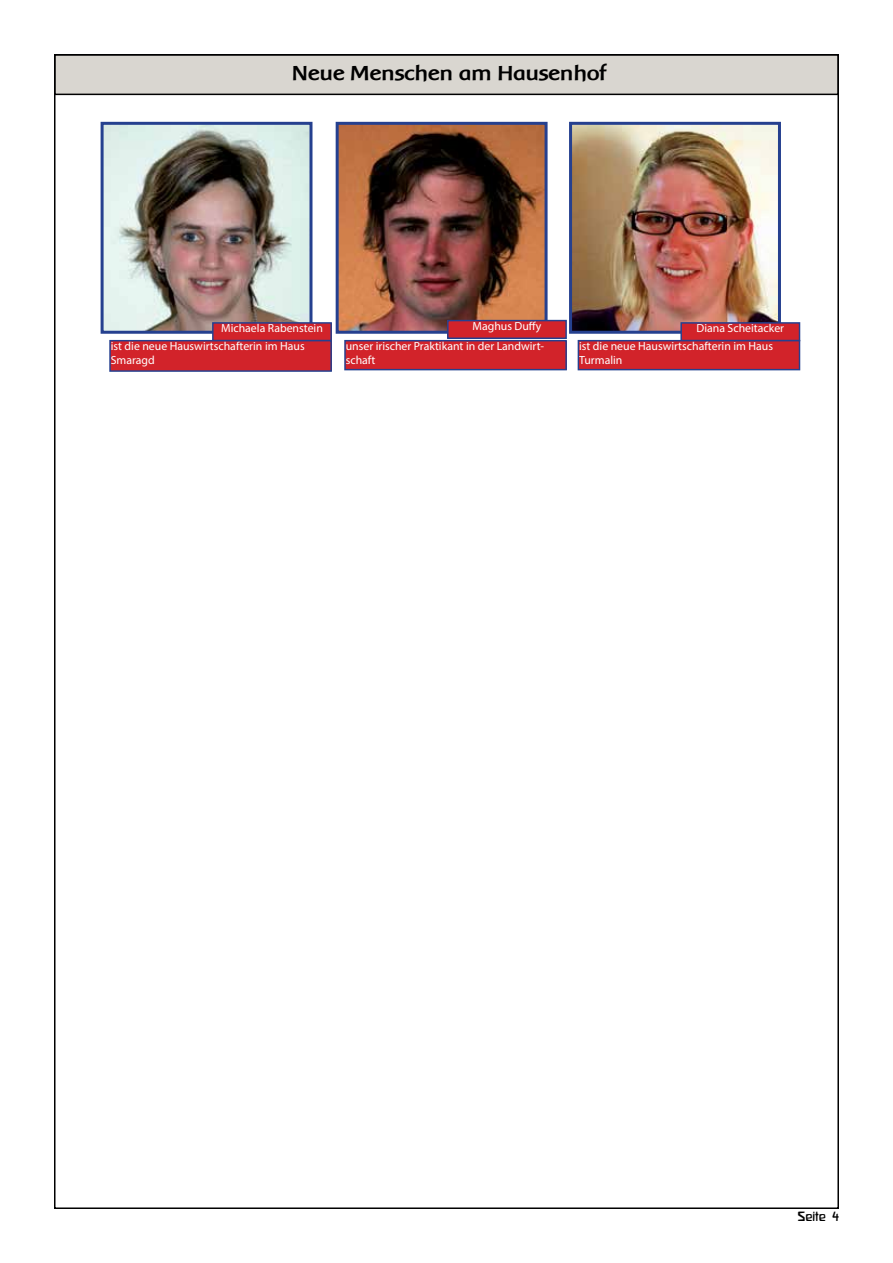
<style>
.page{position:relative;width:893px;height:1263px;background:#fff}
.page>*{position:absolute;margin:0;border:0;box-sizing:border-box;transform-origin:0 0}
.t1{font:700 21px "Platonia";color:#000}
.t2{font:500 12px "Waldorf";color:#000}
.t3{font:11.85px/17.7px "Myriad Pro";color:#fff}
</style>
<div class="page">
<div style="left:55px;top:55px;width:783px;height:39px;background:#d9d6d0"></div>
<div style="left:54px;top:54px;width:785px;height:41px;border:2px solid #000"></div>
<img style="left:105px;top:126px;width:203px;height:204px">
<div style="left:101px;top:122px;width:211px;height:212px;border:3px solid #25408f"></div>
<img style="left:340px;top:126px;width:204px;height:204px">
<div style="left:336px;top:122px;width:212px;height:212px;border:3px solid #25408f"></div>
<div style="left:213px;top:323px;width:118px;height:18px;background:#d2232a"></div>
<div style="left:212px;top:322px;width:120px;height:19px;border:1px solid #25408f"></div>
<div style="left:110px;top:341px;width:221px;height:30px;background:#d2232a"></div>
<div style="left:109px;top:340px;width:223px;height:32px;border:1px solid #25408f"></div>
<div style="left:448px;top:321px;width:118px;height:17px;background:#d2232a"></div>
<div style="left:447px;top:320px;width:120px;height:19px;border:1px solid #25408f"></div>
<div style="left:345px;top:341px;width:221px;height:29px;background:#d2232a"></div>
<div style="left:344px;top:340px;width:223px;height:30px;border:1px solid #25408f"></div>
<img style="left:573px;top:126px;width:204px;height:204px">
<div style="left:569px;top:122px;width:212px;height:212px;border:3px solid #25408f"></div>
<div style="left:681px;top:323px;width:118px;height:18px;background:#d2232a"></div>
<div style="left:680px;top:322px;width:120px;height:19px;border:1px solid #25408f"></div>
<div style="left:578px;top:341px;width:221px;height:29px;background:#d2232a"></div>
<div style="left:578px;top:340px;width:222px;height:30px;border:1px solid #25408f"></div>
<h1 class="t1" style="left:293px;top:62px;width:316px">Neue Menschen am Hausenhof</h1>
<p class="t3" style="left:111px;top:319px;width:214px;text-indent:110px">Michaela Rabenstein ist die neue Hauswirtschafterin im Haus</p>
<p class="t3" style="left:111px;top:351px;width:46px">Smaragd</p>
<p class="t3" style="left:346px;top:316px;width:200px;line-height:20.1px;text-align:right">Maghus Duffy<br>unser irischer Praktikant in der Landwirt-</p>
<p class="t3" style="left:346px;top:351px;width:31px">schaft</p>
<p class="t3" style="left:579px;top:319px;width:207px;text-indent:117px">Diana Scheitacker ist die neue Hauswirtschafterin im Haus</p>
<p class="t3" style="left:579px;top:351px;width:45px">Turmalin</p>
<p class="t2" style="left:797px;top:1209px;width:43px">Seite 4</p>
</div>
